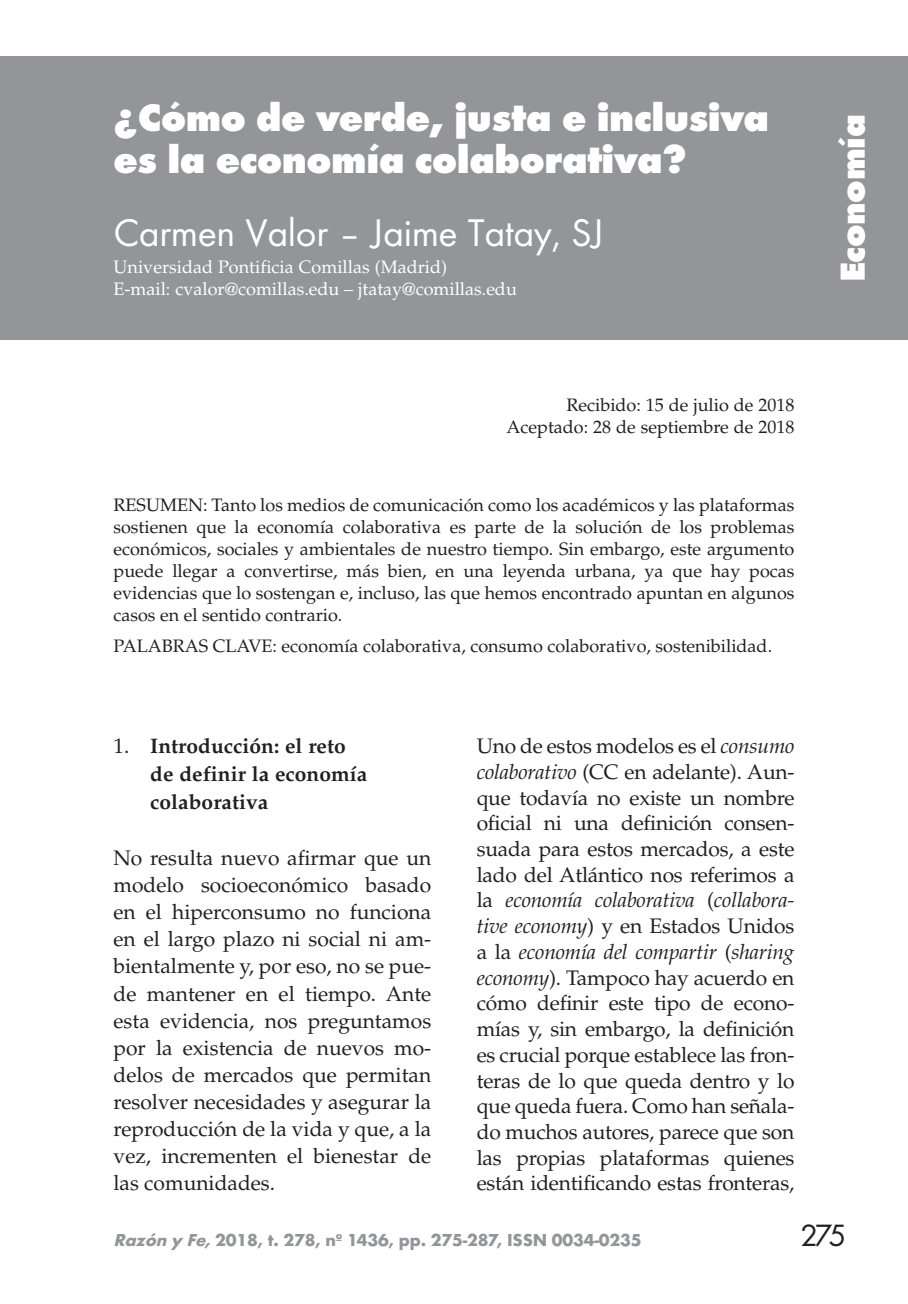
<style>
.page{position:relative;width:908px;height:1304px;background:#fff}
.page>*{position:absolute;margin:0;border:0;box-sizing:border-box;transform-origin:0 0}
.t1{font:800 40px/42px "Futura T";letter-spacing:-.01em;color:#fff}
.t2{font:40px "Futura T";letter-spacing:-.01em;color:#fff}
.t3{font:800 36px "Futura T";letter-spacing:-.01em;color:#fff}
.t4{font:32px "Futura T";color:#231f20}
.t5{font:21px/25.8px "Palatino";letter-spacing:-.01em;color:#231f20;text-align:justify}
.t6{font:700 21px/28.2px "Palatino";color:#231f20}
.t7{font:18px/22px "Palatino";color:#231f20;text-align:right}
.t8{font:18px/22px "Palatino";color:#fff}
.t9{font:700 18px "Futura T";letter-spacing:-.01em;color:#939598}
.s1{font-weight:400}
.s2{font-style:italic}
</style>
<div class="page">
<div style="left:0;top:57px;width:907px;height:283px;background:#939598"></div>
<p class="t1" style="left:113px;top:97px;width:656px">¿Cómo de verde, justa e inclusiva es la economía colaborativa?</p>
<p class="t2" style="left:113px;top:209px;width:491px">Carmen Valor – Jaime Tatay, SJ</p>
<p class="t8" style="left:113px;top:257px;width:404px">Universidad Pontificia Comillas (Madrid)<br>E-mail: cvalor@comillas.edu – jtatay@comillas.edu</p>
<p class="t7" style="left:506px;top:394px;width:289px">Recibido: 15 de julio de 2018<br>Aceptado: 28 de septiembre de 2018</p>
<p class="t7" style="left:113px;top:495px;width:682px;text-align:justify">RESUMEN: Tanto los medios de comunicación como los académicos y las plataformas sostienen que la economía colaborativa es parte de la solución de los problemas económicos, sociales y ambientales de nuestro tiempo. Sin embargo, este argumento puede llegar a convertirse, más bien, en una leyenda urbana, ya que hay pocas evidencias que lo sostengan e, incluso, las que hemos encontrado apuntan en algunos casos en el sentido contrario.</p>
<p class="t7" style="left:113px;top:635px;width:660px">PALABRAS CLAVE: economía colaborativa, consumo colaborativo, sostenibilidad.</p>
<p class="t6" style="left:150px;top:732px;width:218px;text-indent:-37px"><span class="s1">1.</span> Introducción: el reto de definir la economía colaborativa</p>
<p class="t5" style="left:113px;top:844px;width:319px;line-height:27.2px">No resulta nuevo afirmar que un modelo socioeconómico basado en el hiperconsumo no funciona en el largo plazo ni social ni am&shy;bientalmente y, por eso, no se pue&shy;de mantener en el tiempo. Ante esta evidencia, nos preguntamos por la existencia de nuevos mo&shy;delos de mercados que permitan resolver necesidades y asegurar la reproducción de la vida y que, a la vez, incrementen el bienestar de las comunidades.</p>
<p class="t5" style="left:476px;top:733px;width:319px">Uno de estos modelos es el <span class="s2">consumo colaborativo</span> (CC en adelante). Aun&shy;que todavía no existe un nombre oficial ni una definición consen&shy;suada para estos mercados, a este lado del Atlántico nos referimos a la <span class="s2">economía colaborativa</span> (<span class="s2">collabora&shy;tive economy</span>) y en Estados Unidos a la <span class="s2">economía del compartir</span> (<span class="s2">sharing economy</span>). Tampoco hay acuerdo en cómo definir este tipo de econo&shy;mías y, sin embargo, la definición es crucial porque establece las fron&shy;teras de lo que queda dentro y lo que queda fuera. Como han señala&shy;do muchos autores, parece que son las propias plataformas quienes están identificando estas fronteras,</p>
<p class="t3" style="left:830px;top:282px;width:169px;rotate:-90deg">Economía</p>
<p class="t9" style="left:113px;top:1230px;width:529px"><span class="s2">Razón y Fe,</span>2018, t. 278, nº 1436, pp. 275-287, ISSN 0034-0235</p>
<p class="t4" style="left:799px;top:1217px;width:48px">275</p>
</div>
